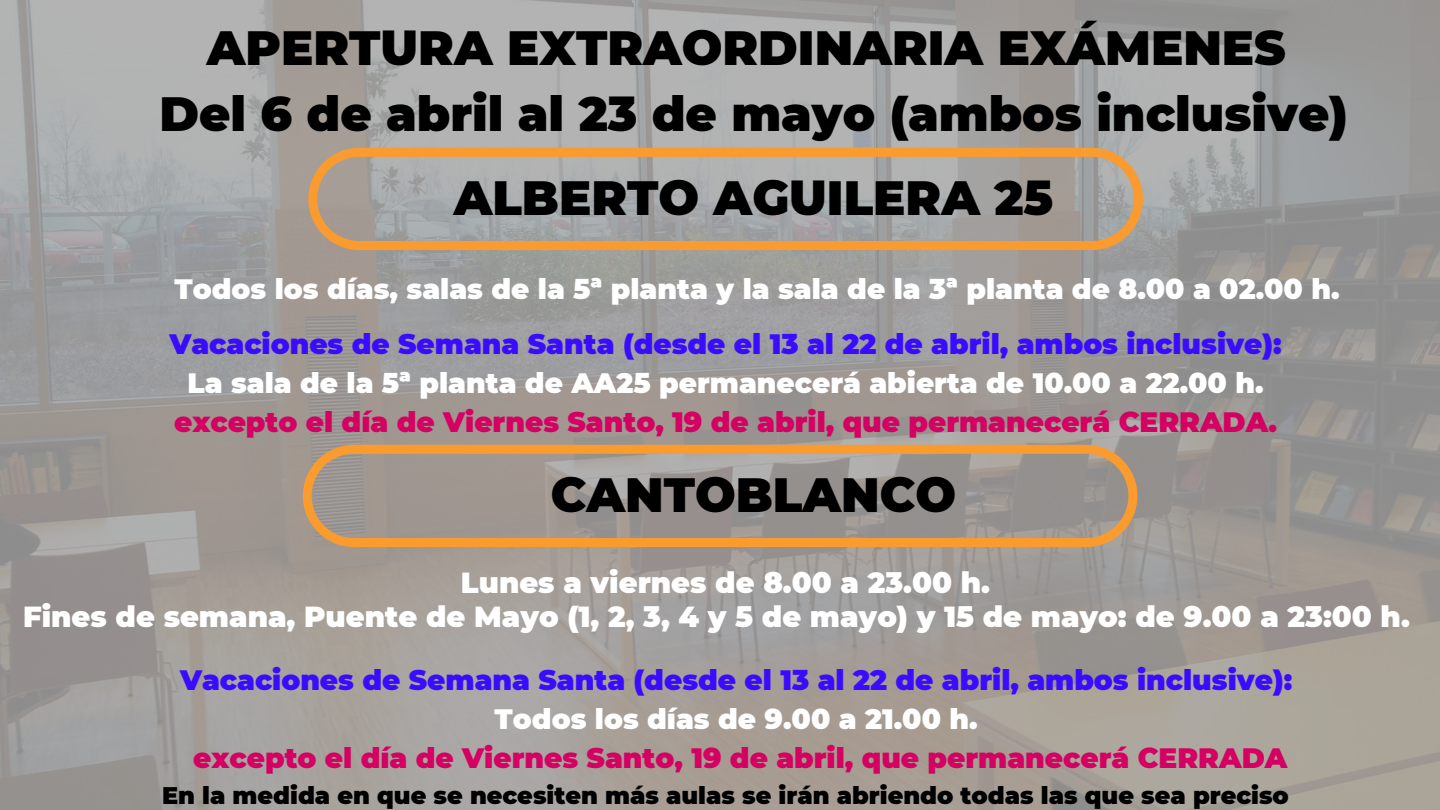
<style>
.page{position:relative;width:1440px;height:810px;background:#fff}
.page>*{position:absolute;margin:0;border:0;box-sizing:border-box;transform-origin:0 0}
.t1{font:900 48px/66.8px "Montserrat";color:#000;text-align:center}
.t2{font:900 29px/34.7px "Montserrat";color:#fff}
.t3{font:900 28px "Montserrat";color:#fff}
.t4{font:900 28px "Montserrat";color:#3a0cfe}
.t5{font:900 28px "Montserrat";color:#d40062}
.t6{font:900 24px "Montserrat";color:#000}
</style>
<div class="page">
<img style="left:0;top:0;width:1440px;height:810px">
<svg style="left:308px;top:148px;width:835px;height:102px"></svg>
<svg style="left:303px;top:445px;width:834px;height:102px"></svg>
<h1 class="t1" style="left:159px;top:14px;width:1190px">APERTURA EXTRAORDINARIA EXÁMENES<br>Del 6 de abril al 23 de mayo (ambos inclusive)</h1>
<h1 class="t1" style="left:454px;top:165px;width:601px">ALBERTO AGUILERA 25</h1>
<p class="t3" style="left:175px;top:272px;width:1167px">Todos los días, salas de la 5ª planta y la sala de la 3ª planta de 8.00 a 02.00 h.</p>
<p class="t4" style="left:169px;top:327px;width:1114px">Vacaciones de Semana Santa (desde el 13 al 22 de abril, ambos inclusive):</p>
<p class="t3" style="left:187px;top:366px;width:1078px">La sala de la 5ª planta de AA25 permanecerá abierta de 10.00 a 22.00 h.</p>
<p class="t5" style="left:174px;top:405px;width:1104px">excepto el día de Viernes Santo, 19 de abril, que permanecerá CERRADA.</p>
<h1 class="t1" style="left:551px;top:462px;width:407px">CANTOBLANCO</h1>
<p class="t2" style="left:23px;top:565px;width:1388px;text-indent:438px">Lunes a viernes de 8.00 a 23.00 h.<br>Fines de semana, Puente de Mayo (1, 2, 3, 4 y 5 de mayo) y 15 de mayo: de 9.00 a 23:00 h.</p>
<p class="t4" style="left:180px;top:663px;width:1114px">Vacaciones de Semana Santa (desde el 13 al 22 de abril, ambos inclusive):</p>
<p class="t3" style="left:495px;top:702px;width:484px">Todos los días de 9.00 a 21.00 h.</p>
<p class="t5" style="left:193px;top:741px;width:1096px">excepto el día de Viernes Santo, 19 de abril, que permanecerá CERRADA</p>
<p class="t6" style="left:162px;top:781px;width:1128px">En la medida en que se necesiten más aulas se irán abriendo todas las que sea preciso</p>
</div>
